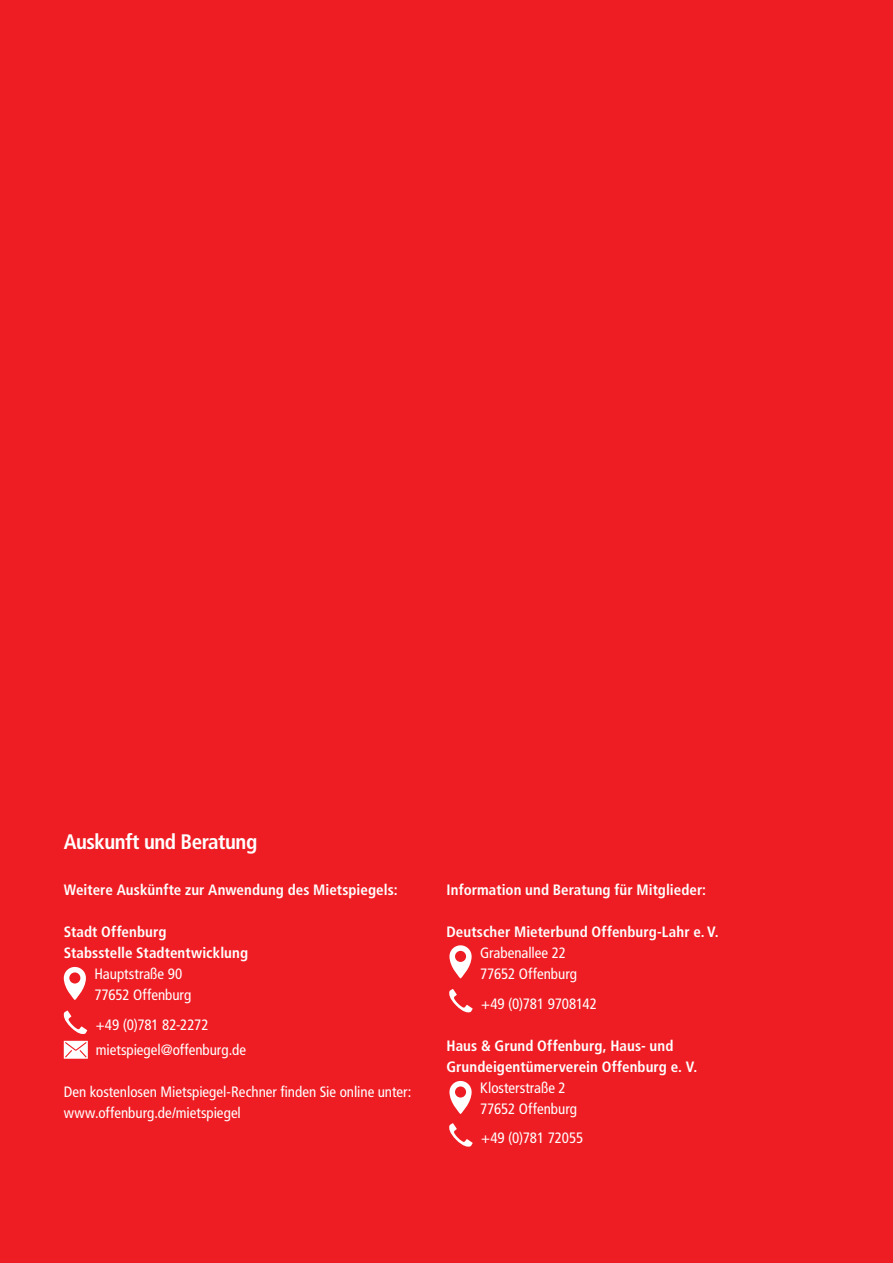
<style>
.page{position:relative;width:893px;height:1263px;background:#ee1d23}
.page>*{position:absolute;margin:0;border:0;box-sizing:border-box;transform-origin:0 0}
.t1{font:700 condensed 21px "Frutiger LT Std";letter-spacing:-.025em;color:#fff}
.t2{font:condensed 15px/21px "Frutiger LT Std";color:#fff}
.t3{font:700 condensed 15px/21px "Frutiger LT Std";letter-spacing:.005em;color:#fff}
</style>
<div class="page">
<svg style="left:449px;top:989px;width:24px;height:23px"></svg>
<svg style="left:64px;top:1010px;width:23px;height:24px"></svg>
<svg style="left:449px;top:1123px;width:24px;height:24px"></svg>
<svg style="left:64px;top:1041px;width:24px;height:18px"></svg>
<svg style="left:64px;top:967px;width:22px;height:33px"></svg>
<svg style="left:449px;top:945px;width:23px;height:33px"></svg>
<svg style="left:449px;top:1081px;width:23px;height:33px"></svg>
<h1 class="t1" style="left:64px;top:829px;width:195px">Auskunft und Beratung</h1>
<p class="t3" style="left:64px;top:879px;width:335px">Weitere Auskünfte zur Anwendung des Mietspiegels:</p>
<p class="t3" style="left:64px;top:921px;width:186px">Stadt Offenburg<br>Stabsstelle Stadtentwicklung</p>
<p class="t2" style="left:94px;top:963px;width:98px">Hauptstraße 90<br>77652 Offenburg</p>
<p class="t2" style="left:96px;top:1012px;width:152px;line-height:25.2px">+49 (0)781 82-2272 mietspiegel@offenburg.de</p>
<p class="t2" style="left:64px;top:1081px;width:349px">Den kostenlosen Mietspiegel-Rechner finden Sie online unter: www.offenburg.de/mietspiegel</p>
<p class="t3" style="left:446px;top:879px;width:261px">Information und Beratung für Mitglieder:</p>
<p class="t3" style="left:446px;top:921px;width:274px">Deutscher Mieterbund Offenburg-Lahr e. V.</p>
<p class="t2" style="left:480px;top:942px;width:98px">Grabenallee 22<br>77652 Offenburg</p>
<p class="t2" style="left:481px;top:993px;width:117px">+49 (0)781 9708142</p>
<p class="t3" style="left:446px;top:1035px;width:253px">Haus &amp; Grund Offenburg, Haus- und<br>Grundeigentümerverein Offenburg e. V.</p>
<p class="t2" style="left:480px;top:1077px;width:98px">Klosterstraße 2<br>77652 Offenburg</p>
<p class="t2" style="left:481px;top:1127px;width:104px">+49 (0)781 72055</p>
</div>
